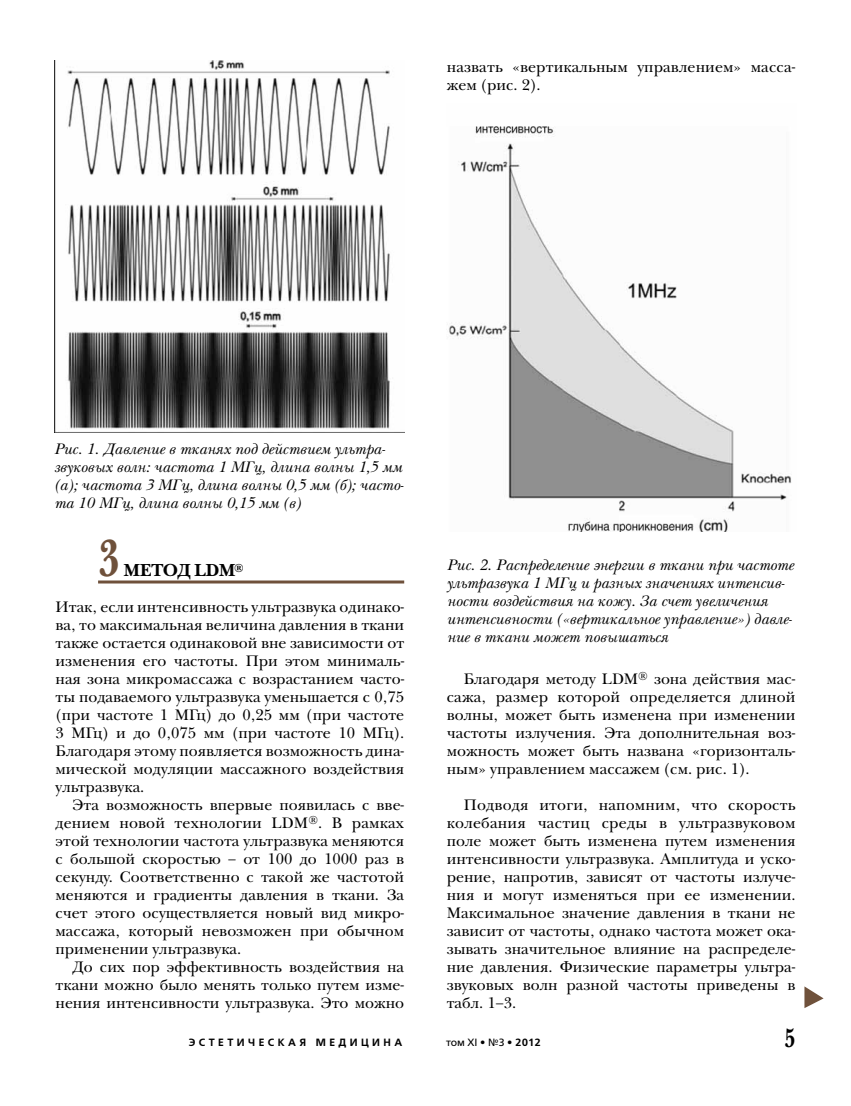
<style>
.page{position:relative;width:851px;height:1106px;background:#fff}
.page>*{position:absolute;margin:0;border:0;box-sizing:border-box;transform-origin:0 0}
.t1{font:700 54px "New Baskerville C";color:#6f513b;scale:.75 1}
.t2{font:700 27px "New Baskerville C";color:#000;scale:.75 1}
.t3{font:700 18px "New Baskerville C";letter-spacing:-.04em;color:#000}
.t4{font:15.75px/18px "New Baskerville C";color:#000;text-align:justify}
.t5{font:italic 15.75px/18px "New Baskerville C";color:#000}
.t6{font:10.5px "Free Set Demi Bold C";letter-spacing:.33em;color:#000}
.t7{font:10.5px "Free Set C";color:#000}
.s1{font-family:"Free Set Demi Bold C"}
</style>
<div class="page">
<svg style="left:804px;top:986px;width:19px;height:22px"></svg>
<hr style="left:98px;top:580px;width:306px;height:3px;background:#6f513b">
<img style="left:54px;top:61px;width:350px;height:372px">
<img style="left:449px;top:126px;width:342px;height:405px">
<p class="t4" style="left:446px;top:58px;width:350px">назвать «вертикальным управлением» масса&shy;жем (рис. 2).</p>
<p class="t5" style="left:54px;top:440px;width:351px">Рис. 1. Давление в тканях под действием ультра&shy;звуковых волн: частота 1 МГц, длина волны 1,5 мм (а); частота 3 МГц, длина волны 0,5 мм (б); часто&shy;та 10 МГц, длина волны 0,15 мм (в)</p>
<h1 class="t1" style="left:98px;top:527px;width:30px">3</h1>
<p class="t3" style="left:123px;top:560px;width:122px">МЕТОД LDM<sup>®</sup></p>
<p class="t4" style="left:56px;top:598px;width:350px">Итак, если интенсивность ультразвука одинако&shy;ва, то максимальная величина давления в ткани также остается одинаковой вне зависимости от изменения его частоты. При этом минималь&shy;ная зона микромассажа с возрастанием часто&shy;ты подаваемого ультразвука уменьшается с 0,75 (при частоте 1 МГц) до 0,25 мм (при частоте 3 МГц) и до 0,075 мм (при частоте 10 МГц).<br>Благодаря этому появляется возможность дина&shy;мической модуляции массажного воздействия ультразвука.</p>
<p class="t4" style="left:55px;top:796px;width:350px;text-indent:17px">Эта возможность впервые появилась с вве&shy;дением новой технологии LDM<sup>®</sup>. В рамках этой технологии частота ультразвука меняются с большой скоростью – от 100 до 1000 раз в секунду. Соответственно с такой же частотой меняются и градиенты давления в ткани. За счет этого осуществляется новый вид микро&shy;массажа, который невозможен при обычном применении ультразвука.</p>
<p class="t4" style="left:55px;top:958px;width:350px;text-indent:17px">До сих пор эффективность воздействия на ткани можно было менять только путем изме&shy;нения интенсивности ультразвука. Это можно</p>
<p class="t5" style="left:446px;top:556px;width:348px">Рис. 2. Распределение энергии в ткани при частоте ультразвука 1 МГц и разных значениях интенсив&shy;ности воздействия на кожу. За счет увеличения интенсивности («вертикальное управление») давле&shy;ние в ткани может повышаться</p>
<p class="t4" style="left:446px;top:670px;width:350px;text-indent:17px">Благодаря методу LDM<sup>®</sup> зона действия мас&shy;сажа, размер которой определяется длиной волны, может быть изменена при изменении частоты излучения. Эта дополнительная воз&shy;можность может быть названа «горизонталь&shy;ным» управлением массажем (см. рис. 1).</p>
<p class="t4" style="left:446px;top:796px;width:350px;text-indent:17px">Подводя итоги, напомним, что скорость колебания частиц среды в ультразвуковом поле может быть изменена путем изменения интенсивности ультразвука. Амплитуда и уско&shy;рение, напротив, зависят от частоты излуче&shy;ния и могут изменяться при ее изменении.<br>Максимальное значение давления в ткани не зависит от частоты, однако частота может ока&shy;зывать значительное влияние на распределе&shy;ние давления. Физические параметры ультра&shy;звуковых волн разной частоты приведены в табл. 1–3.</p>
<p class="t6" style="left:189px;top:1036px;width:215px">ЭСТЕТИЧЕСКАЯ МЕДИЦИНА</p>
<p class="t7" style="left:446px;top:1037px;width:96px">том XI • №3 • <span class="s1">2012</span></p>
<h2 class="t2" style="left:784px;top:1023px;width:16px">5</h2>
</div>
